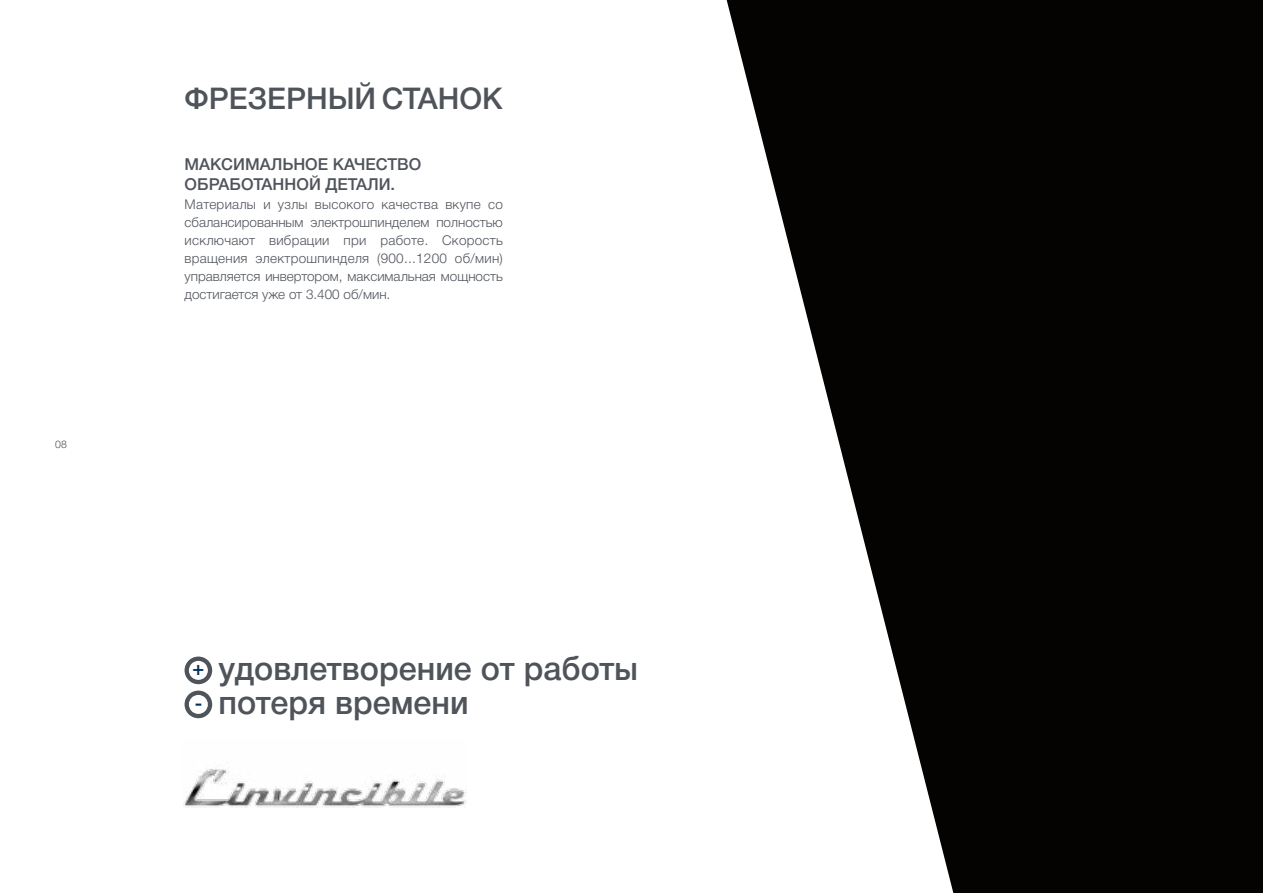
<style>
.page{position:relative;width:1263px;height:893px;background:#fff}
.page>*{position:absolute;margin:0;border:0;box-sizing:border-box;transform-origin:0 0}
.t1{font:500 33px/34px "Helvetica Neue Cyr";color:#4f545b}
.t2{font:500 30px "Helvetica Neue Cyr";color:#4f545b}
.t3{font:500 19.5px/35.1px "Helvetica Neue Cyr";color:#003063}
.t4{font:500 16.5px/19.5px "Helvetica Neue Cyr";color:#4f545b}
.t5{font:300 13.5px/18px "Helvetica Neue Cyr";color:#4f545b;text-align:justify}
.t6{font:300 10.5px "Helvetica Neue Cyr";color:#4f545b}
</style>
<div class="page">
<svg style="left:727px;top:0;width:530px;height:893px;fill:#040302"></svg>
<div style="left:1257px;top:0;width:6px;height:893px;background:#040302"></div>
<svg style="left:185px;top:657px;width:27px;height:27px"></svg>
<svg style="left:185px;top:691px;width:27px;height:27px"></svg>
<img style="left:183px;top:769px;width:284px;height:39px">
<p class="t6" style="left:55px;top:438px;width:13px">08</p>
<h2 class="t2" style="left:185px;top:82px;width:320px">ФРЕЗЕРНЫЙ СТАНОК</h2>
<p class="t4" style="left:185px;top:155px;width:238px">МАКСИМАЛЬНОЕ КАЧЕСТВО<br>ОБРАБОТАННОЙ ДЕТАЛИ.</p>
<p class="t5" style="left:185px;top:195px;width:320px">Материалы и узлы высокого качества вкупе со сбалансированным электрошпинделем полностью исключают вибрации при работе. Скорость вращения электрошпинделя (900...1200 об/мин) управляется инвертором, максимальная мощность достигается уже от 3.400 об/мин.</p>
<h3 class="t3" style="left:193px;top:651px;width:13px">+ -</h3>
<h1 class="t1" style="left:219px;top:652px;width:421px">удовлетворение от работы потеря времени</h1>
</div>
